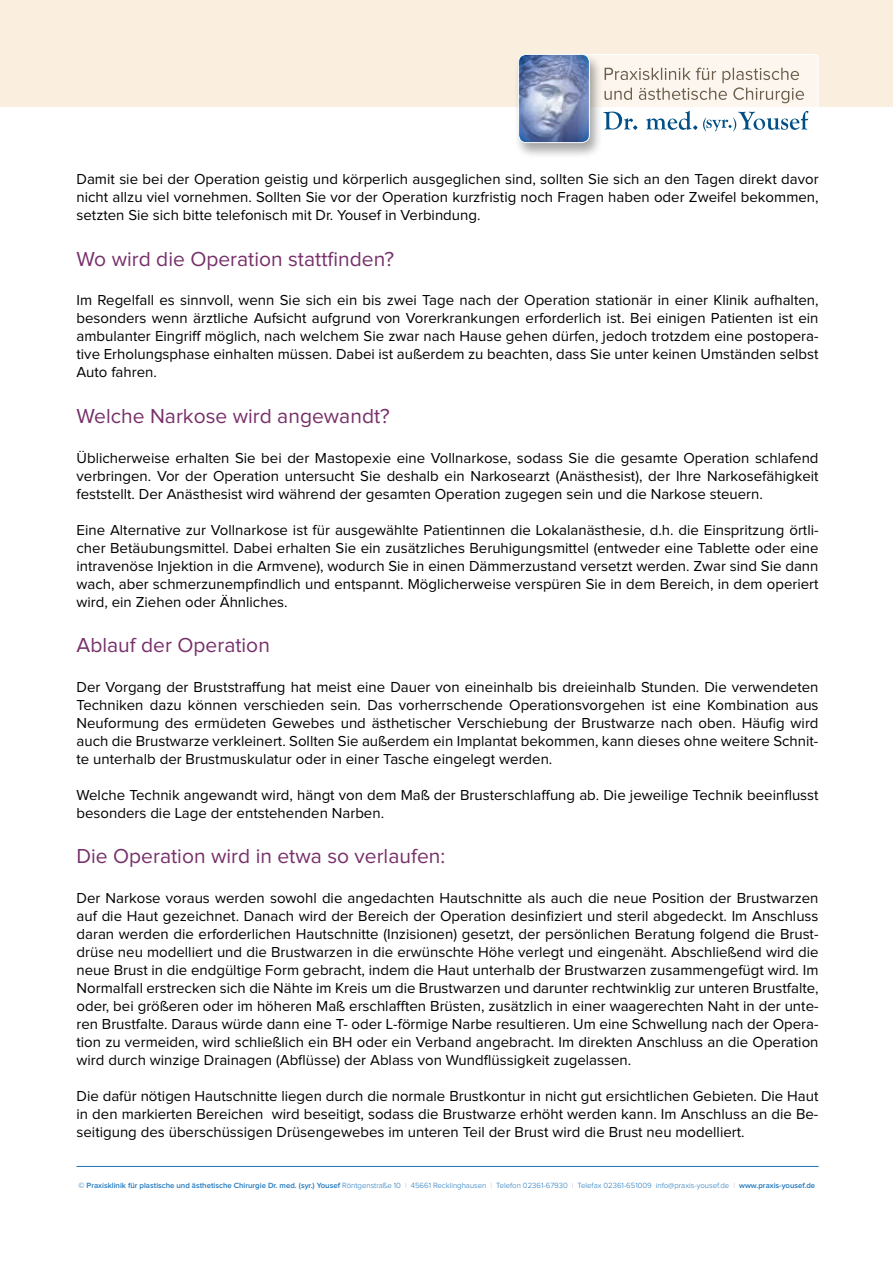
<style>
.page{position:relative;width:893px;height:1263px;background:#fff}
.page>*{position:absolute;margin:0;border:0;box-sizing:border-box;transform-origin:0 0}
.t1{font:21px "Proxima Nova";color:#77306a}
.t2{font:15px/18px "Proxima Nova";color:#000;text-align:justify}
.t3{font:300 7.8px "Proxima Nova";color:#1c75bc}
.s1{font-weight:600}
.s2{color:#d4c1d0}
</style>
<div class="page">
<div style="left:0;top:0;width:893px;height:106px;background:#faefdf"></div>
<div style="left:544px;top:54px;width:274px;height:89px;background:linear-gradient(to bottom,#fbf3e8,#fff);border-radius:4px"></div>
<div style="left:544px;top:54px;width:275px;height:89px;border:1px solid #fff;border-radius:4px"></div>
<svg style="left:603px;top:111px;width:205px;height:20px"></svg>
<svg style="left:604px;top:68px;width:200px;height:35px"></svg>
<div style="left:513px;top:52px;width:90px;height:107px;background:#000;opacity:.35"></div>
<img style="left:519px;top:54px;width:70px;height:89px">
<div style="left:518px;top:54px;width:72px;height:89px;border:1px solid #fff;border-radius:8px"></div>
<hr style="left:77px;top:1166px;width:742px;height:1px;background:#1c75bc">
<p class="t2" style="left:77px;top:171px;width:744px">Damit sie bei der Operation geistig und körperlich ausgeglichen sind, sollten Sie sich an den Tagen direkt davor nicht allzu viel vornehmen. Sollten Sie vor der Operation kurzfristig noch Fragen haben oder Zweifel bekommen, setzten Sie sich bitte telefonisch mit Dr. Yousef in Verbindung.</p>
<h1 class="t1" style="left:77px;top:249px;width:319px">Wo wird die Operation stattfinden?</h1>
<p class="t2" style="left:77px;top:292px;width:743px">Im Regelfall es sinnvoll, wenn Sie sich ein bis zwei Tage nach der Operation stationär in einer Klinik aufhalten, besonders wenn ärztliche Aufsicht aufgrund von Vorerkrankungen erforderlich ist. Bei einigen Patienten ist ein ambulanter Eingriff möglich, nach welchem Sie zwar nach Hause gehen dürfen, jedoch trotzdem eine postopera&shy;tive Erholungsphase einhalten müssen. Dabei ist außerdem zu beachten, dass Sie unter keinen Umständen selbst Auto fahren.</p>
<h1 class="t1" style="left:77px;top:406px;width:315px">Welche Narkose wird angewandt?</h1>
<p class="t2" style="left:77px;top:449px;width:744px">Üblicherweise erhalten Sie bei der Mastopexie eine Vollnarkose, sodass Sie die gesamte Operation schlafend verbringen. Vor der Operation untersucht Sie deshalb ein Narkosearzt (Anästhesist), der Ihre Narkosefähigkeit feststellt. Der Anästhesist wird während der gesamten Operation zugegen sein und die Narkose steuern.</p>
<p class="t2" style="left:77px;top:521px;width:744px">Eine Alternative zur Vollnarkose ist für ausgewählte Patientinnen die Lokalanästhesie, d.h. die Einspritzung örtli&shy;cher Betäubungsmittel. Dabei erhalten Sie ein zusätzliches Beruhigungsmittel (entweder eine Tablette oder eine intravenöse Injektion in die Armvene), wodurch Sie in einen Dämmerzustand versetzt werden. Zwar sind Sie dann wach, aber schmerzunempfindlich und entspannt. Möglicherweise verspüren Sie in dem Bereich, in dem operiert wird, ein Ziehen oder Ähnliches.</p>
<h1 class="t1" style="left:77px;top:635px;width:195px">Ablauf der Operation</h1>
<p class="t2" style="left:77px;top:678px;width:743px">Der Vorgang der Bruststraffung hat meist eine Dauer von eineinhalb bis dreieinhalb Stunden. Die verwendeten Techniken dazu können verschieden sein. Das vorherrschende Operationsvorgehen ist eine Kombination aus Neuformung des ermüdeten Gewebes und ästhetischer Verschiebung der Brustwarze nach oben. Häufig wird auch die Brustwarze verkleinert. Sollten Sie außerdem ein Implantat bekommen, kann dieses ohne weitere Schnit&shy;te unterhalb der Brustmuskulatur oder in einer Tasche eingelegt werden.</p>
<p class="t2" style="left:77px;top:786px;width:744px">Welche Technik angewandt wird, hängt von dem Maß der Brusterschlaffung ab. Die jeweilige Technik beeinflusst besonders die Lage der entstehenden Narben.</p>
<h1 class="t1" style="left:77px;top:847px;width:370px">Die Operation wird in etwa so verlaufen:</h1>
<p class="t2" style="left:77px;top:890px;width:744px">Der Narkose voraus werden sowohl die angedachten Hautschnitte als auch die neue Position der Brustwarzen auf die Haut gezeichnet. Danach wird der Bereich der Operation desinfiziert und steril abgedeckt. Im Anschluss daran werden die erforderlichen Hautschnitte (Inzisionen) gesetzt, der persönlichen Beratung folgend die Brust&shy;drüse neu modelliert und die Brustwarzen in die erwünschte Höhe verlegt und eingenäht. Abschließend wird die neue Brust in die endgültige Form gebracht, indem die Haut unterhalb der Brustwarzen zusammengefügt wird. Im Normalfall erstrecken sich die Nähte im Kreis um die Brustwarzen und darunter rechtwinklig zur unteren Brustfalte, oder, bei größeren oder im höheren Maß erschlafften Brüsten, zusätzlich in einer waagerechten Naht in der unte&shy;ren Brustfalte. Daraus würde dann eine T- oder L-förmige Narbe resultieren. Um eine Schwellung nach der Opera&shy;tion zu vermeiden, wird schließlich ein BH oder ein Verband angebracht. Im direkten Anschluss an die Operation wird durch winzige Drainagen (Abflüsse) der Ablass von Wundflüssigkeit zugelassen.</p>
<p class="t2" style="left:77px;top:1088px;width:743px">Die dafür nötigen Hautschnitte liegen durch die normale Brustkontur in nicht gut ersichtlichen Gebieten. Die Haut in den markierten Bereichen wird beseitigt, sodass die Brustwarze erhöht werden kann. Im Anschluss an die Be&shy;seitigung des überschüssigen Drüsengewebes im unteren Teil der Brust wird die Brust neu modelliert.</p>
<p class="t3" style="left:79px;top:1182px;width:738px"><span class="s1">© Praxisklinik für plastische und ästhetische Chirurgie Dr. med. (syr.) Yousef</span> Röntgenstraße 10 <span class="s2">I</span> 45661 Recklinghausen <span class="s2">I</span> Telefon 02361-67930 <span class="s2">I</span> Telefax 02361-651009 info@praxis-yousef.de <span class="s2">I</span> <span class="s1">www.praxis-yousef.de</span></p>
</div>
